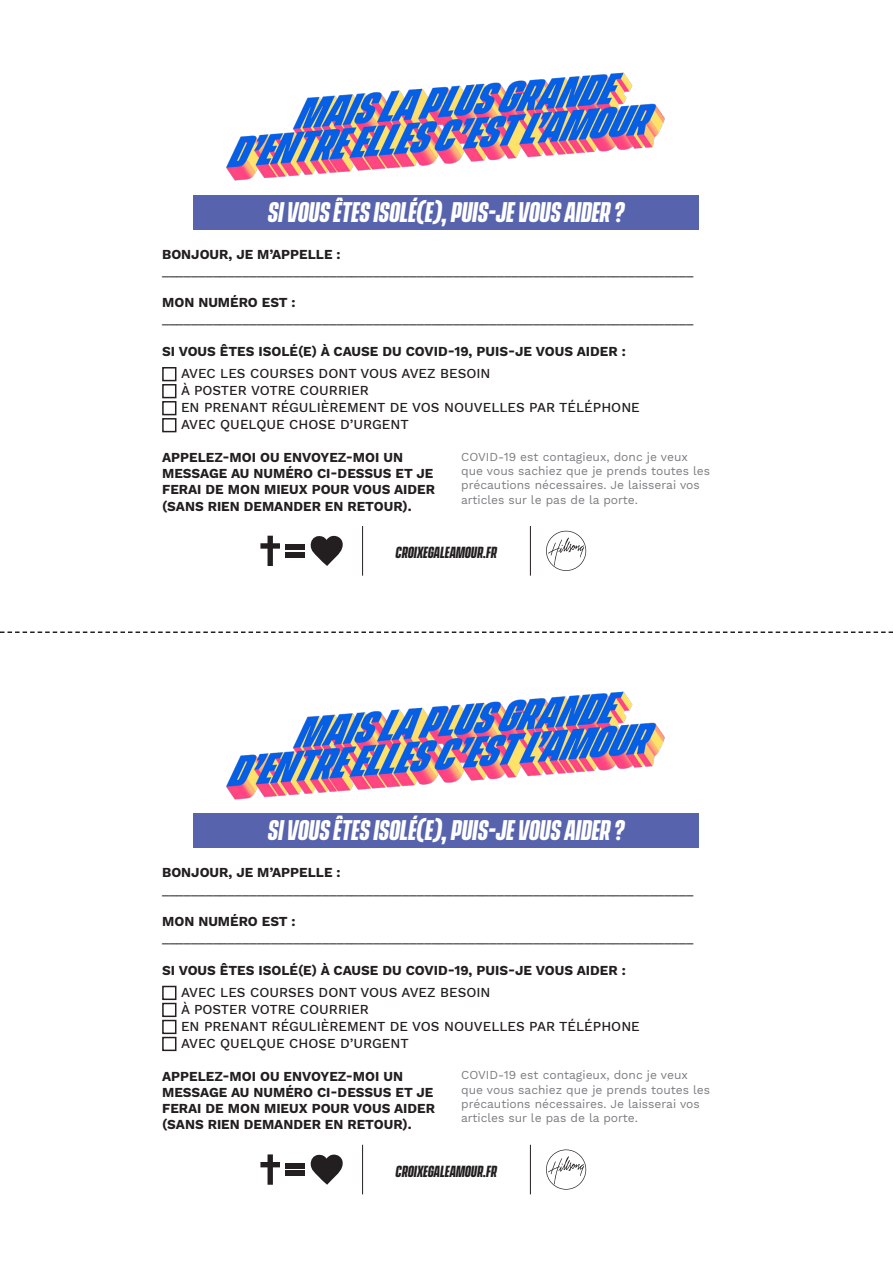
<style>
.page{position:relative;width:893px;height:1263px;background:#fff}
.page>*{position:absolute;margin:0;border:0;box-sizing:border-box;transform-origin:0 0}
.t1{font:italic 700 25.95px "Vanguard CF";color:#fff}
.t2{font:italic 700 14.7px "Vanguard CF";color:#231f20}
.t3{font:700 13.5px/16.2px "Work Sans";color:#231f20}
.t4{font:13.5px "Work Sans";color:#231f20}
.t5{font:500 13.5px "Work Sans";color:#231f20}
.t6{font:12px/14.4px "Work Sans";color:#7a7c7f}
</style>
<div class="page">
<div style="left:193px;top:195px;width:506px;height:35px;background:#5763ad"></div>
<img style="left:226px;top:72px;width:439px;height:109px">
<div style="left:162px;top:367px;width:14px;height:14px;border:2px solid #231f20"></div>
<div style="left:162px;top:384px;width:14px;height:14px;border:2px solid #231f20"></div>
<div style="left:162px;top:401px;width:14px;height:14px;border:2px solid #231f20"></div>
<div style="left:162px;top:418px;width:14px;height:14px;border:2px solid #231f20"></div>
<hr style="left:362px;top:526px;width:1px;height:50px;background:#231f20">
<svg style="left:310px;top:536px;width:33px;height:30px"></svg>
<svg style="left:260px;top:536px;width:20px;height:30px"></svg>
<div style="left:286px;top:544px;width:19px;height:6px;background:#231f20"></div>
<div style="left:286px;top:552px;width:19px;height:5px;background:#231f20"></div>
<hr style="left:530px;top:526px;width:1px;height:50px;background:#231f20">
<svg style="left:546px;top:531px;width:40px;height:40px"></svg>
<div style="left:193px;top:813px;width:506px;height:35px;background:#5763ad"></div>
<img style="left:226px;top:691px;width:439px;height:109px">
<div style="left:162px;top:986px;width:14px;height:14px;border:2px solid #231f20"></div>
<div style="left:162px;top:1003px;width:14px;height:14px;border:2px solid #231f20"></div>
<div style="left:162px;top:1020px;width:14px;height:14px;border:2px solid #231f20"></div>
<div style="left:162px;top:1037px;width:14px;height:14px;border:2px solid #231f20"></div>
<hr style="left:362px;top:1145px;width:1px;height:49px;background:#231f20">
<svg style="left:310px;top:1154px;width:33px;height:31px"></svg>
<svg style="left:260px;top:1154px;width:20px;height:31px"></svg>
<div style="left:286px;top:1163px;width:19px;height:5px;background:#231f20"></div>
<div style="left:286px;top:1171px;width:19px;height:5px;background:#231f20"></div>
<hr style="left:530px;top:1145px;width:1px;height:49px;background:#231f20">
<svg style="left:546px;top:1149px;width:40px;height:41px"></svg>
<svg style="left:0;top:631px;width:893px;height:2px"></svg>
<p class="t1" style="left:268px;top:197px;width:358px">SI VOUS ÊTES ISOLÉ(E), PUIS-JE VOUS AIDER ?</p>
<p class="t3" style="left:162px;top:247px;width:180px">BONJOUR, JE M’APPELLE :</p>
<p class="t4" style="left:162px;top:262px;width:533px">_________________________________________________________________________</p>
<p class="t3" style="left:162px;top:295px;width:135px">MON NUMÉRO EST :</p>
<p class="t4" style="left:162px;top:311px;width:533px">_________________________________________________________________________</p>
<p class="t3" style="left:162px;top:344px;width:465px">SI VOUS ÊTES ISOLÉ(E) À CAUSE DU COVID-19, PUIS-JE VOUS AIDER :</p>
<p class="t5" style="left:181px;top:366px;width:311px">AVEC LES COURSES DONT VOUS AVEZ BESOIN</p>
<p class="t5" style="left:181px;top:383px;width:189px">À POSTER VOTRE COURRIER</p>
<p class="t5" style="left:181px;top:400px;width:460px">EN PRENANT RÉGULIÈREMENT DE VOS NOUVELLES PAR TÉLÉPHONE</p>
<p class="t5" style="left:181px;top:417px;width:229px">AVEC QUELQUE CHOSE D’URGENT</p>
<p class="t6" style="left:461px;top:450px;width:250px">COVID-19 est contagieux, donc je veux que vous sachiez que je prends toutes les précautions nécessaires. Je laisserai vos articles sur le pas de la porte.</p>
<p class="t3" style="left:162px;top:450px;width:274px">APPELEZ-MOI OU ENVOYEZ-MOI UN<br>MESSAGE AU NUMÉRO CI-DESSUS ET JE<br>FERAI DE MON MIEUX POUR VOUS AIDER (SANS RIEN DEMANDER EN RETOUR).</p>
<p class="t2" style="left:396px;top:544px;width:103px">CROIXEGALEAMOUR.FR</p>
<p class="t1" style="left:268px;top:815px;width:358px">SI VOUS ÊTES ISOLÉ(E), PUIS-JE VOUS AIDER ?</p>
<p class="t3" style="left:162px;top:865px;width:180px">BONJOUR, JE M’APPELLE :</p>
<p class="t4" style="left:162px;top:881px;width:533px">_________________________________________________________________________</p>
<p class="t3" style="left:162px;top:914px;width:135px">MON NUMÉRO EST :</p>
<p class="t4" style="left:162px;top:929px;width:533px">_________________________________________________________________________</p>
<p class="t3" style="left:162px;top:962px;width:465px">SI VOUS ÊTES ISOLÉ(E) À CAUSE DU COVID-19, PUIS-JE VOUS AIDER :</p>
<p class="t5" style="left:181px;top:984px;width:311px">AVEC LES COURSES DONT VOUS AVEZ BESOIN</p>
<p class="t5" style="left:181px;top:1001px;width:189px">À POSTER VOTRE COURRIER</p>
<p class="t5" style="left:181px;top:1018px;width:460px">EN PRENANT RÉGULIÈREMENT DE VOS NOUVELLES PAR TÉLÉPHONE</p>
<p class="t5" style="left:181px;top:1035px;width:229px">AVEC QUELQUE CHOSE D’URGENT</p>
<p class="t6" style="left:461px;top:1068px;width:250px">COVID-19 est contagieux, donc je veux que vous sachiez que je prends toutes les précautions nécessaires. Je laisserai vos articles sur le pas de la porte.</p>
<p class="t3" style="left:162px;top:1069px;width:274px">APPELEZ-MOI OU ENVOYEZ-MOI UN<br>MESSAGE AU NUMÉRO CI-DESSUS ET JE<br>FERAI DE MON MIEUX POUR VOUS AIDER (SANS RIEN DEMANDER EN RETOUR).</p>
<p class="t2" style="left:396px;top:1162px;width:103px">CROIXEGALEAMOUR.FR</p>
</div>
